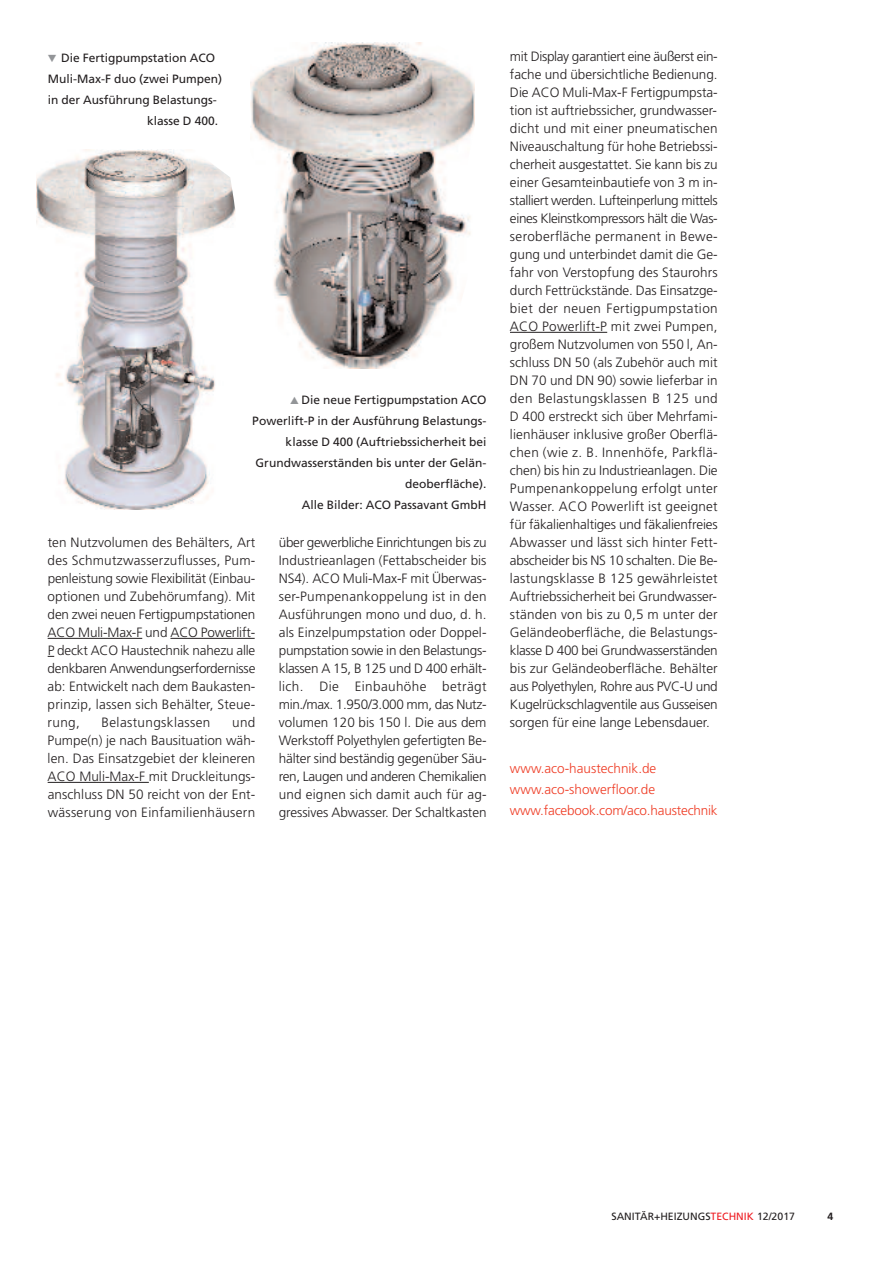
<style>
.page{position:relative;width:881px;height:1263px;background:#fff}
.page>*{position:absolute;margin:0;border:0;box-sizing:border-box;transform-origin:0 0}
.t1{font:300 13.5px/18px "Frutiger LT Std";letter-spacing:.01em;color:#231f20;text-align:justify}
.t2{font:300 13.5px/21px "Frutiger LT Std";color:#ef3c25}
.t3{font:300 13.5px "Frutiger LT Std";letter-spacing:.03em;color:#231f20}
.t4{font:12px/21px "Frutiger LT Std";color:#231f20;text-align:right}
.t5{font:10.5px "Frutiger LT Std";color:#231f20}
.t6{font:700 10.5px "Frutiger LT Std";color:#231f20}
.s1{color:#939598}
.s2{color:#ee1d23}
</style>
<div class="page">
<hr style="left:48px;top:638px;width:94px;height:1px;background:#231f20">
<hr style="left:170px;top:638px;width:84px;height:1px;background:#231f20">
<hr style="left:48px;top:782px;width:101px;height:1px;background:#231f20">
<hr style="left:510px;top:332px;width:97px;height:1px;background:#231f20">
<img style="left:251px;top:43px;width:224px;height:325px">
<svg style="left:85px;top:121px;width:170px;height:389px"></svg>
<img style="left:36px;top:150px;width:199px;height:359px">
<p class="t4" style="left:48px;top:48px;width:169px"><span class="s1">▼</span> Die Fertigpumpstation ACO</p>
<p class="t4" style="left:48px;top:69px;width:176px">Muli-Max-F duo (zwei Pumpen)</p>
<p class="t4" style="left:48px;top:90px;width:171px">in der Ausführung Belastungs-</p>
<p class="t4" style="left:147px;top:111px;width:72px">klasse D 400.</p>
<p class="t4" style="left:252px;top:390px;width:236px"><span class="s1">▲</span> Die neue Fertigpumpstation ACO Powerlift-P in der Ausführung Belastungs&shy;klasse D 400 (Auftriebssicherheit bei Grundwasserständen bis unter der Gelän&shy;deoberfläche).<br>Alle Bilder: ACO Passavant GmbH</p>
<p class="t1" style="left:48px;top:534px;width:209px">ten Nutzvolumen des Behälters, Art des Schmutzwasserzuflusses, Pum&shy;penleistung sowie Flexibilität (Einbau&shy;optionen und Zubehörumfang). Mit den zwei neuen Fertigpumpstationen ACO Muli-Max-F und ACO Powerlift-P deckt ACO Haustechnik nahezu alle denkbaren Anwendungserfordernisse ab: Entwickelt nach dem Baukasten&shy;prinzip, lassen sich Behälter, Steue&shy;rung,</p>
<p class="t1" style="left:48px;top:714px;width:209px;text-indent:184px">und Pumpe(n) je nach Bausituation wäh&shy;len. Das Einsatzgebiet der kleineren ACO Muli-Max-F mit Druckleitungs&shy;anschluss DN 50 reicht von der Ent&shy;wässerung von Einfamilienhäusern</p>
<p class="t3" style="left:102px;top:717px;width:110px">Belastungsklassen</p>
<p class="t1" style="left:279px;top:534px;width:209px">über gewerbliche Einrichtungen bis zu Industrieanlagen (Fettabscheider bis NS4). ACO Muli-Max-F mit Überwas&shy;ser-Pumpenankoppelung ist in den Ausführungen mono und duo, d. h. als Einzelpumpstation oder Doppel&shy;pumpstation sowie in den Belastungs&shy;klassen A 15, B 125 und D 400 erhält&shy;lich. Die Einbauhöhe beträgt min./max. 1.950/3.000 mm, das Nutz&shy;volumen 120 bis 150 l. Die aus dem Werkstoff Polyethylen gefertigten Be&shy;hälter sind beständig gegenüber Säu&shy;ren, Laugen und anderen Chemikalien und eignen sich damit auch für ag&shy;gressives Abwasser. Der Schaltkasten</p>
<p class="t1" style="left:510px;top:48px;width:209px">mit Display garantiert eine äußerst ein&shy;fache und übersichtliche Bedienung.<br>Die ACO Muli-Max-F Fertigpumpsta&shy;tion ist auftriebssicher, grundwasser&shy;dicht und mit einer pneumatischen Niveauschaltung für hohe Betriebssi&shy;cherheit ausgestattet. Sie kann bis zu einer Gesamteinbautiefe von 3 m in&shy;stalliert werden. Lufteinperlung mittels eines Kleinstkompressors hält die Was&shy;seroberfläche permanent in Bewe&shy;gung und unterbindet damit die Ge&shy;fahr von Verstopfung des Staurohrs durch Fettrückstände. Das Einsatzge&shy;biet der neuen Fertigpumpstation ACO Powerlift-P mit zwei Pumpen, großem Nutzvolumen von 550 l, An&shy;schluss DN 50 (als Zubehör auch mit DN 70 und DN 90) sowie lieferbar in den Belastungsklassen B 125 und D 400 erstreckt sich über Mehrfami&shy;lienhäuser inklusive großer Oberflä&shy;chen (wie z. B. Innenhöfe, Parkflä&shy;chen) bis hin zu Industrieanlagen. Die Pumpenankoppelung erfolgt unter Wasser. ACO Powerlift ist geeignet für fäkalienhaltiges und fäkalienfreies Abwasser und lässt sich hinter Fett&shy;abscheider bis NS 10 schalten. Die Be&shy;lastungsklasse B 125 gewährleistet Auftriebssicherheit bei Grundwasser&shy;ständen von bis zu 0,5 m unter der Geländeoberfläche, die Belastungs&shy;klasse D 400 bei Grundwasserständen bis zur Geländeoberfläche. Behälter aus Polyethylen, Rohre aus PVC-U und Kugelrückschlagventile aus Gusseisen sorgen für eine lange Lebensdauer.</p>
<p class="t2" style="left:510px;top:759px;width:209px">www.aco-haustechnik.de www.aco-showerfloor.de www.facebook.com/aco.haustechnik</p>
<p class="t5" style="left:611px;top:1212px;width:185px">SANITÄR+HEIZUNGS<span class="s2">TECHNIK</span> 12/2017</p>
<p class="t6" style="left:827px;top:1212px;width:7px">4</p>
</div>
